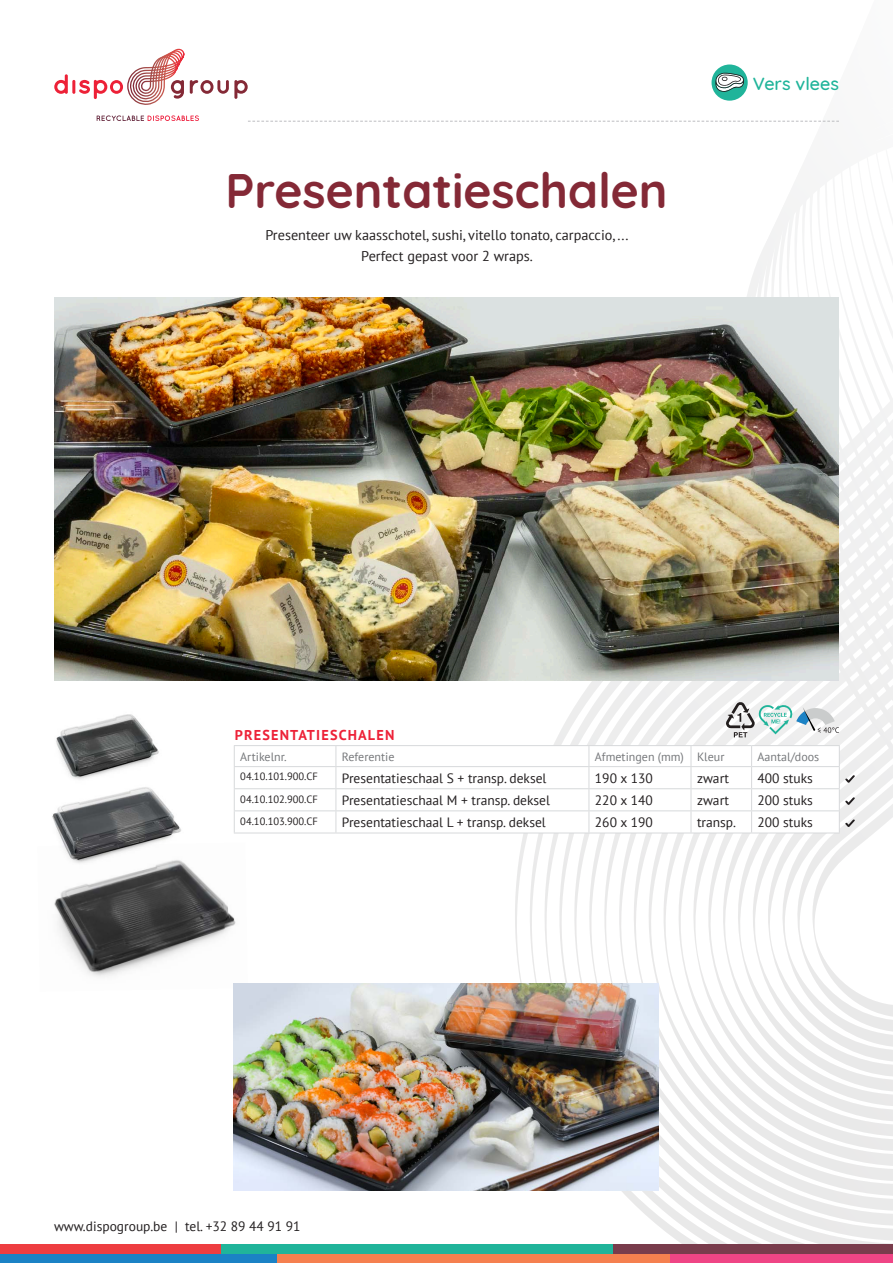
<style>
.page{position:relative;width:893px;height:1263px;background:#fff}
.page>*{position:absolute;margin:0;border:0;box-sizing:border-box;transform-origin:0 0}
.t1{font:700 48.3px "Quicksand";color:#842936}
.t2{font:500 18px "Quicksand";color:#20b49a}
.t3{font:14.25px "PT Sans";color:#231f20}
.t4{font:700 14.25px "PT Sans";letter-spacing:.08em;color:#ed2137}
.t5{font:13.5px "PT Sans";color:#231f20}
.t6{font:12px "PT Sans";color:#76787b}
.t7{font:10.5px "PT Sans";color:#231f20}
</style>
<div class="page">
<svg style="left:583px;top:120px;width:310px;height:1125px"></svg>
<svg style="left:597px;top:120px;width:296px;height:1108px"></svg>
<svg style="left:612px;top:120px;width:281px;height:1100px"></svg>
<svg style="left:625px;top:120px;width:268px;height:1085px"></svg>
<svg style="left:640px;top:120px;width:253px;height:1067px"></svg>
<svg style="left:658px;top:120px;width:235px;height:1053px"></svg>
<svg style="left:673px;top:120px;width:220px;height:1041px"></svg>
<svg style="left:690px;top:120px;width:203px;height:1029px"></svg>
<svg style="left:698px;top:120px;width:195px;height:1003px"></svg>
<svg style="left:709px;top:64px;width:184px;height:1056px"></svg>
<svg style="left:734px;top:64px;width:159px;height:1029px"></svg>
<svg style="left:751px;top:64px;width:142px;height:1017px"></svg>
<svg style="left:762px;top:76px;width:131px;height:990px"></svg>
<svg style="left:754px;top:91px;width:139px;height:962px"></svg>
<svg style="left:747px;top:106px;width:146px;height:932px"></svg>
<svg style="left:738px;top:120px;width:155px;height:903px"></svg>
<svg style="left:97px;top:115px;width:102px;height:6px"></svg>
<svg style="left:248px;top:121px;width:591px;height:1px"></svg>
<svg style="left:54px;top:74px;width:14px;height:20px"></svg>
<hr style="left:72px;top:80px;width:3px;height:14px;background:#ed2137;border-radius:2px">
<svg style="left:79px;top:48px;width:169px;height:57px"></svg>
<div style="left:0;top:1254px;width:277px;height:9px;background:#1b82c5"></div>
<div style="left:277px;top:1254px;width:393px;height:9px;background:#f5804f"></div>
<div style="left:670px;top:1254px;width:223px;height:9px;background:#ef4585"></div>
<div style="left:612px;top:1245px;width:281px;height:9px;background:#793c4c"></div>
<div style="left:221px;top:1245px;width:391px;height:9px;background:#20b49a"></div>
<div style="left:0;top:1245px;width:221px;height:9px;background:#ee3d41"></div>
<div style="left:711px;top:65px;width:37px;height:36px;background:#20b49a;border-radius:50%"></div>
<svg style="left:715px;top:73px;width:29px;height:19px"></svg>
<img style="left:54px;top:298px;width:785px;height:382px">
<svg style="left:235px;top:746px;width:604px;height:86px"></svg>
<hr style="left:234px;top:745px;width:102px;height:1px;background:#d7d9db">
<hr style="left:336px;top:745px;width:253px;height:1px;background:#d7d9db">
<hr style="left:589px;top:745px;width:102px;height:1px;background:#d7d9db">
<hr style="left:691px;top:745px;width:61px;height:1px;background:#d7d9db">
<hr style="left:752px;top:745px;width:88px;height:1px;background:#d7d9db">
<hr style="left:234px;top:766px;width:102px;height:1px;background:#d7d9db">
<hr style="left:336px;top:766px;width:253px;height:1px;background:#d7d9db">
<hr style="left:589px;top:766px;width:102px;height:1px;background:#d7d9db">
<hr style="left:691px;top:766px;width:61px;height:1px;background:#d7d9db">
<hr style="left:752px;top:766px;width:88px;height:1px;background:#d7d9db">
<hr style="left:234px;top:788px;width:102px;height:1px;background:#d7d9db">
<hr style="left:336px;top:788px;width:253px;height:1px;background:#d7d9db">
<hr style="left:589px;top:788px;width:102px;height:1px;background:#d7d9db">
<hr style="left:691px;top:788px;width:61px;height:1px;background:#d7d9db">
<hr style="left:752px;top:788px;width:88px;height:1px;background:#d7d9db">
<hr style="left:234px;top:810px;width:102px;height:1px;background:#d7d9db">
<svg style="left:234px;top:746px;width:1px;height:86px"></svg>
<hr style="left:336px;top:810px;width:253px;height:1px;background:#d7d9db">
<svg style="left:335px;top:746px;width:1px;height:86px"></svg>
<hr style="left:589px;top:810px;width:102px;height:1px;background:#d7d9db">
<svg style="left:588px;top:746px;width:1px;height:86px"></svg>
<hr style="left:691px;top:810px;width:61px;height:1px;background:#d7d9db">
<svg style="left:690px;top:746px;width:1px;height:86px"></svg>
<hr style="left:752px;top:810px;width:88px;height:1px;background:#d7d9db">
<svg style="left:751px;top:746px;width:1px;height:86px"></svg>
<hr style="left:234px;top:832px;width:102px;height:1px;background:#d7d9db">
<hr style="left:336px;top:832px;width:253px;height:1px;background:#d7d9db">
<hr style="left:589px;top:832px;width:102px;height:1px;background:#d7d9db">
<hr style="left:691px;top:832px;width:61px;height:1px;background:#d7d9db">
<hr style="left:752px;top:832px;width:88px;height:1px;background:#d7d9db">
<svg style="left:839px;top:746px;width:16px;height:86px"></svg>
<img style="left:56px;top:714px;width:103px;height:57px">
<img style="left:52px;top:771px;width:129px;height:72px">
<img style="left:54px;top:843px;width:182px;height:148px">
<svg style="left:726px;top:702px;width:113px;height:35px"></svg>
<img style="left:234px;top:983px;width:425px;height:207px">
<p class="t1" style="left:225px;top:151px;width:444px">Presentatieschalen</p>
<p class="t3" style="left:265px;top:226px;width:365px">Presenteer uw kaasschotel, sushi, vitello tonato, carpaccio, ...</p>
<p class="t3" style="left:361px;top:247px;width:173px">Perfect gepast voor 2 wraps.</p>
<p class="t2" style="left:753px;top:69px;width:88px">Vers vlees</p>
<p class="t4" style="left:235px;top:725px;width:161px">PRESENTATIESCHALEN</p>
<p class="t6" style="left:240px;top:749px;width:48px">Artikelnr.</p>
<p class="t6" style="left:342px;top:749px;width:54px">Referentie</p>
<p class="t6" style="left:595px;top:749px;width:91px">Afmetingen (mm)</p>
<p class="t6" style="left:697px;top:749px;width:29px">Kleur</p>
<p class="t6" style="left:758px;top:749px;width:63px">Aantal/doos</p>
<p class="t7" style="left:240px;top:770px;width:79px">04.10.101.900.CF</p>
<p class="t5" style="left:342px;top:769px;width:206px">Presentatieschaal S + transp. deksel</p>
<p class="t5" style="left:595px;top:769px;width:59px">190 x 130</p>
<p class="t5" style="left:697px;top:769px;width:34px">zwart</p>
<p class="t5" style="left:758px;top:769px;width:57px">400 stuks</p>
<p class="t7" style="left:240px;top:792px;width:79px">04.10.102.900.CF</p>
<p class="t5" style="left:342px;top:791px;width:210px">Presentatieschaal M + transp. deksel</p>
<p class="t5" style="left:595px;top:791px;width:59px">220 x 140</p>
<p class="t5" style="left:697px;top:791px;width:34px">zwart</p>
<p class="t5" style="left:758px;top:791px;width:57px">200 stuks</p>
<p class="t7" style="left:240px;top:814px;width:79px">04.10.103.900.CF</p>
<p class="t5" style="left:342px;top:813px;width:205px">Presentatieschaal L + transp. deksel</p>
<p class="t5" style="left:595px;top:813px;width:59px">260 x 190</p>
<p class="t5" style="left:697px;top:813px;width:40px">transp.</p>
<p class="t5" style="left:758px;top:813px;width:57px">200 stuks</p>
<p class="t5" style="left:54px;top:1217px;width:248px">www.dispogroup.be | tel. +32 89 44 91 91</p>
</div>
